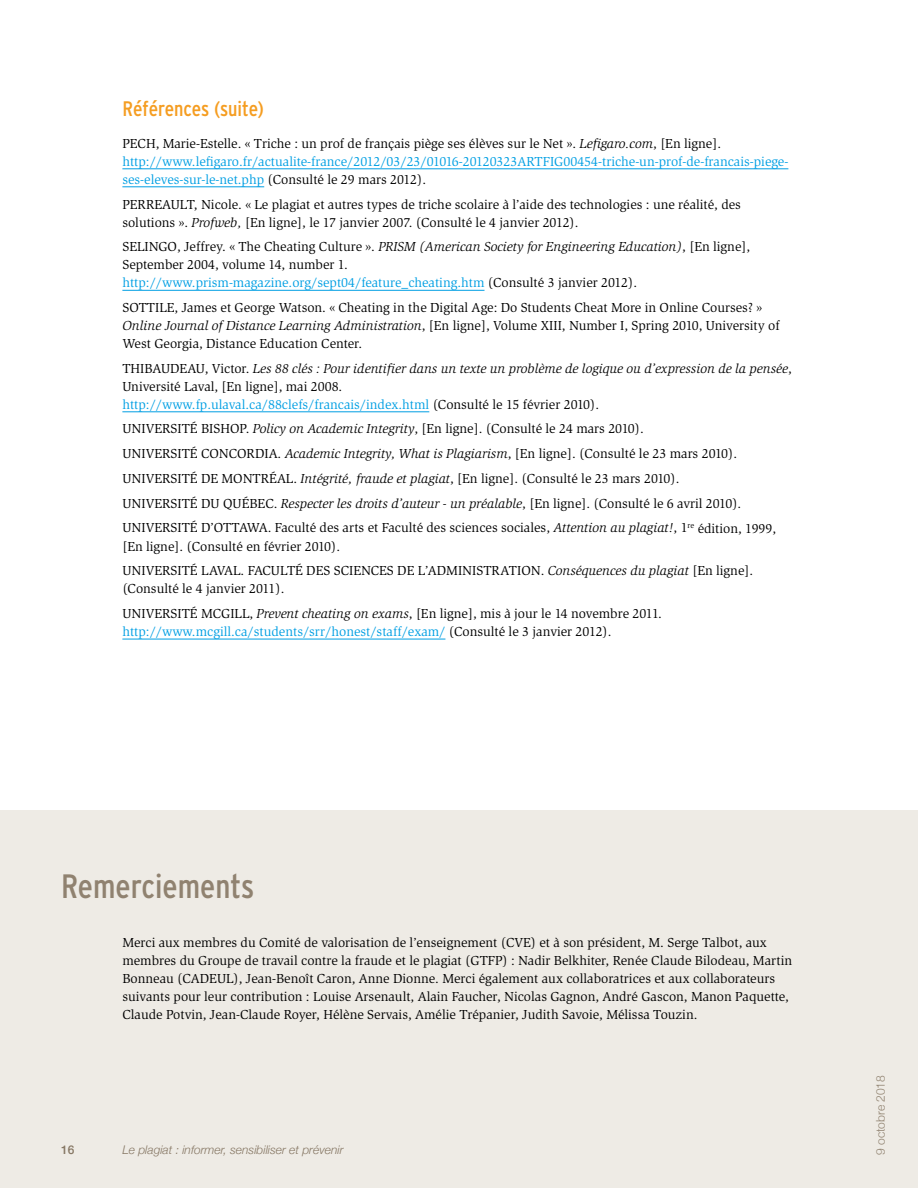
<style>
.page{position:relative;width:918px;height:1188px;background:#fff}
.page>*{position:absolute;margin:0;border:0;box-sizing:border-box;transform-origin:0 0}
.t1{font:condensed 33.75px "Interstate";color:#908270}
.t2{font:condensed 21px "Interstate";color:#f59d21}
.t3{font:13.5px/18px "Slimbach ITC";color:#000}
.t4{font:13.5px/18px "Slimbach ITC";color:#009fe3}
.t5{font:italic 300 12px "Helvetica Neue";color:#908270}
.t6{font:300 12px "Helvetica Neue";color:#908270}
.t7{font:500 12px "Helvetica Neue";color:#908270}
.s1{color:#000}
.s2{font-style:italic;color:#000}
.s3{font-style:italic}
.s4{color:#009fe3}
</style>
<div class="page">
<div style="left:0;top:810px;width:918px;height:378px;background:#eeebe5"></div>
<hr style="left:122px;top:168px;width:666px;height:1px;background:#009fe3">
<hr style="left:122px;top:186px;width:142px;height:1px;background:#009fe3">
<hr style="left:122px;top:290px;width:363px;height:1px;background:#009fe3">
<hr style="left:122px;top:411px;width:307px;height:1px;background:#009fe3">
<hr style="left:122px;top:639px;width:323px;height:1px;background:#009fe3">
<h2 class="t2" style="left:122px;top:97px;width:143px">Références (suite)</h2>
<p class="t4" style="left:122px;top:135px;width:668px"><span class="s1">PECH, Marie-Estelle. « Triche : un prof de français piège ses élèves sur le Net ».</span> <span class="s2">Lefigaro.com</span><span class="s1">, [En ligne]. </span>http://www.lefigaro.fr/actualite-france/2012/03/23/01016-20120323ARTFIG00454-triche-un-prof-de-francais-piege&shy;ses-eleves-sur-le-net.php <span class="s1">(Consulté le 29 mars 2012).</span></p>
<p class="t3" style="left:122px;top:195px;width:620px">PERREAULT, Nicole. « Le plagiat et autres types de triche scolaire à l’aide des technologies : une réalité, des solutions ». <span class="s3">Profweb,</span> [En ligne], le 17 janvier 2007. (Consulté le 4 janvier 2012).</p>
<p class="t3" style="left:122px;top:238px;width:629px">SELINGO, Jeffrey. « The Cheating Culture ». <span class="s3">PRISM (American Society for Engineering Education)</span>, [En ligne],<br>September 2004, volume 14, number 1.<br><span class="s4">http://www.prism-magazine.org/sept04/feature_cheating.htm</span> (Consulté 3 janvier 2012).</p>
<p class="t3" style="left:122px;top:299px;width:659px">SOTTILE, James et George Watson. « Cheating in the Digital Age: Do Students Cheat More in Online Courses? »<br><span class="s3">Online Journal of Distance Learning Administration</span>, [En ligne], Volume XIII, Number I, Spring 2010, University of<br>West Georgia, Distance Education Center.</p>
<p class="t3" style="left:122px;top:359px;width:671px">THIBAUDEAU, Victor. <span class="s3">Les 88 clés : Pour identifier dans un texte un problème de logique ou d’expression de la pensée</span>,<br>Université Laval, [En ligne], mai 2008.<br><span class="s4">http://www.fp.ulaval.ca/88clefs/francais/index.html</span> (Consulté le 15 février 2010).</p>
<p class="t3" style="left:122px;top:417px;width:655px;line-height:24.8px">UNIVERSITÉ BISHOP. <span class="s3">Policy on Academic Integrity</span>, [En ligne]. (Consulté le 24 mars 2010).<br>UNIVERSITÉ CONCORDIA. <span class="s3">Academic Integrity, What is Plagiarism</span>, [En ligne]. (Consulté le 23 mars 2010).<br>UNIVERSITÉ DE MONTRÉAL. <span class="s3">Intégrité, fraude et plagiat</span>, [En ligne]. (Consulté le 23 mars 2010).<br>UNIVERSITÉ DU QUÉBEC. <span class="s3">Respecter les droits d’auteur - un préalable</span>, [En ligne]. (Consulté le 6 avril 2010).<br>UNIVERSITÉ D’OTTAWA. Faculté des arts et Faculté des sciences sociales, <span class="s3">Attention au plagiat!</span>, 1<sup>re</sup> édition, 1999,</p>
<p class="t3" style="left:122px;top:534px;width:632px;line-height:24.8px">[En ligne]. (Consulté en février 2010).<br>UNIVERSITÉ LAVAL. FACULTÉ DES SCIENCES DE L’ADMINISTRATION. <span class="s3">Conséquences du plagiat</span> [En ligne].</p>
<p class="t3" style="left:122px;top:577px;width:541px;line-height:24.8px">(Consulté le 4 janvier 2011).<br>UNIVERSITÉ MCGILL, <span class="s3">Prevent cheating on exams</span>, [En ligne], mis à jour le 14 novembre 2011.</p>
<p class="t4" style="left:122px;top:623px;width:491px">http://www.mcgill.ca/students/srr/honest/staff/exam/ <span class="s1">(Consulté le 3 janvier 2012).</span></p>
<h1 class="t1" style="left:61px;top:868px;width:195px">Remerciements</h1>
<p class="t3" style="left:122px;top:934px;width:671px">Merci aux membres du Comité de valorisation de l’enseignement (CVE) et à son président, M. Serge Talbot, aux membres du Groupe de travail contre la fraude et le plagiat (GTFP) : Nadir Belkhiter, Renée Claude Bilodeau, Martin Bonneau (CADEUL), Jean-Benoît Caron, Anne Dionne. Merci également aux collaboratrices et aux collaborateurs suivants pour leur contribution : Louise Arsenault, Alain Faucher, Nicolas Gagnon, André Gascon, Manon Paquette, Claude Potvin, Jean-Claude Royer, Hélène Servais, Amélie Trépanier, Judith Savoie, Mélissa Touzin.</p>
<p class="t7" style="left:61px;top:1143px;width:15px">16</p>
<p class="t5" style="left:122px;top:1143px;width:223px">Le plagiat : informer, sensibiliser et prévenir</p>
<p class="t6" style="left:873px;top:1155px;width:81px;rotate:-90deg">9 octobre 2018</p>
</div>
